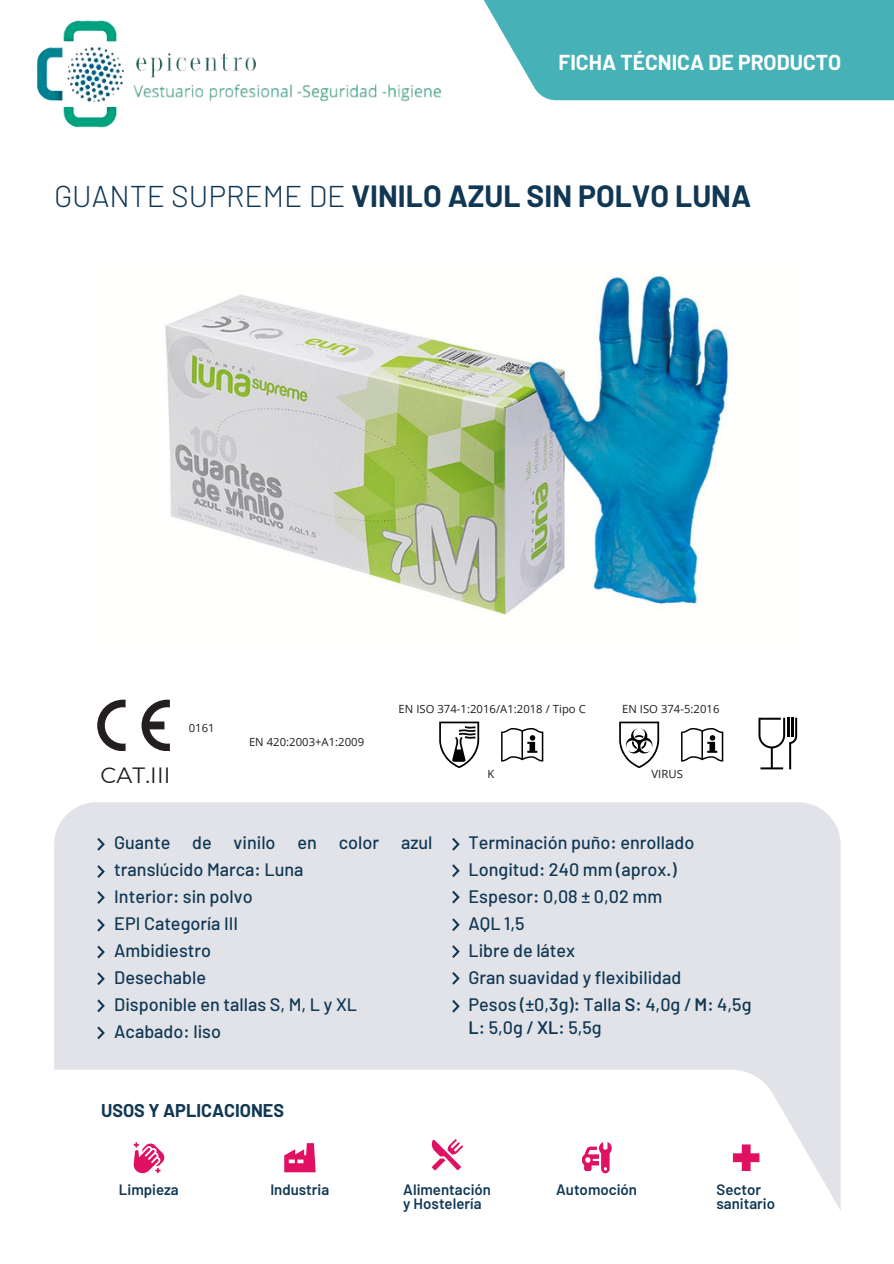
<style>
.page{position:relative;width:894px;height:1264px;background:#fff}
.page>*{position:absolute;margin:0;border:0;box-sizing:border-box;transform-origin:0 0}
.t1{font:700 30px "Barlow";color:#103754}
.t2{font:22.05px "Montserrat";letter-spacing:.005em;color:#1d1d1b}
.t3{font:700 21.15px "Barlow";color:#fff}
.t4{font:500 18px/27px "Barlow";color:#103754}
.t5{font:700 18px "Barlow";color:#103754}
.t6{font:600 15px/14.7px "Barlow";color:#103754}
.t7{font:11.25px "Open Sans";letter-spacing:.005em;color:#1d1d1b}
.s1{font-weight:300}
.s2{font-weight:600}
</style>
<div class="page">
<svg style="left:97px;top:699px;width:28px;height:51px"></svg>
<svg style="left:141px;top:699px;width:29px;height:51px"></svg>
<svg style="left:439px;top:721px;width:40px;height:47px"></svg>
<svg style="left:501px;top:728px;width:42px;height:33px"></svg>
<svg style="left:619px;top:721px;width:40px;height:47px"></svg>
<svg style="left:681px;top:728px;width:42px;height:33px"></svg>
<svg style="left:483px;top:0;width:410px;height:100px;background:#55b8bd"></svg>
<div style="left:54px;top:802px;width:786px;height:267px;background:#e2e3e8"></div>
<svg style="left:97px;top:837px;width:8px;height:13px"></svg>
<svg style="left:97px;top:891px;width:8px;height:13px"></svg>
<svg style="left:97px;top:865px;width:8px;height:13px"></svg>
<svg style="left:97px;top:918px;width:8px;height:13px"></svg>
<svg style="left:97px;top:945px;width:8px;height:13px"></svg>
<svg style="left:97px;top:972px;width:8px;height:13px"></svg>
<svg style="left:97px;top:999px;width:8px;height:13px"></svg>
<svg style="left:97px;top:1026px;width:8px;height:13px"></svg>
<svg style="left:452px;top:837px;width:7px;height:13px"></svg>
<svg style="left:452px;top:864px;width:7px;height:13px"></svg>
<svg style="left:452px;top:890px;width:7px;height:13px"></svg>
<svg style="left:452px;top:918px;width:7px;height:13px"></svg>
<svg style="left:452px;top:945px;width:7px;height:13px"></svg>
<svg style="left:452px;top:971px;width:7px;height:13px"></svg>
<svg style="left:452px;top:999px;width:7px;height:13px"></svg>
<svg style="left:54px;top:1069px;width:787px;height:142px"></svg>
<svg style="left:732px;top:1144px;width:27px;height:26px"></svg>
<svg style="left:581px;top:1142px;width:30px;height:31px"></svg>
<svg style="left:431px;top:1139px;width:32px;height:31px"></svg>
<svg style="left:132px;top:1142px;width:33px;height:32px"></svg>
<svg style="left:284px;top:1143px;width:31px;height:29px"></svg>
<svg style="left:758px;top:717px;width:39px;height:52px"></svg>
<img style="left:165px;top:275px;width:563px;height:342px">
<img style="left:37px;top:20px;width:405px;height:108px">
<p class="t3" style="left:558px;top:49px;width:284px">FICHA TÉCNICA DE PRODUCTO</p>
<h1 class="t1" style="left:54px;top:177px;width:698px"><span class="s1">GUANTE SUPREME DE</span> VINILO AZUL SIN POLVO LUNA</h1>
<p class="t2" style="left:101px;top:761px;width:71px">CAT.III</p>
<p class="t7" style="left:189px;top:719px;width:27px">0161</p>
<p class="t7" style="left:249px;top:733px;width:117px">EN 420:2003+A1:2009</p>
<p class="t7" style="left:398px;top:701px;width:189px">EN ISO 374-1:2016/A1:2018 / Tipo C</p>
<p class="t7" style="left:487px;top:766px;width:8px">K</p>
<p class="t7" style="left:622px;top:701px;width:99px">EN ISO 374-5:2016</p>
<p class="t7" style="left:651px;top:766px;width:33px">VIRUS</p>
<p class="t4" style="left:114px;top:828px;width:320px">Guante de vinilo en color azul translúcido Marca: Luna<br>Interior: sin polvo<br>EPI Categoría III<br>Ambidiestro<br>Desechable<br>Disponible en tallas S, M, L y XL<br>Acabado: liso</p>
<p class="t4" style="left:468px;top:828px;width:284px">Terminación puño: enrollado<br>Longitud: 240 mm (aprox.)<br>Espesor: 0,08 ± 0,02 mm<br>AQL 1,5<br>Libre de látex<br>Gran suavidad y flexibilidad<br>Pesos (±0,3g): Talla <span class="s2">S</span>: 4,0g / <span class="s2">M</span>: 4,5g</p>
<p class="t4" style="left:468px;top:1013px;width:135px"><span class="s2">L</span>: 5,0g / <span class="s2">XL</span>: 5,5g</p>
<p class="t5" style="left:101px;top:1098px;width:185px">USOS Y APLICACIONES</p>
<p class="t6" style="left:119px;top:1181px;width:61px">Limpieza</p>
<p class="t6" style="left:270px;top:1181px;width:60px">Industria</p>
<p class="t6" style="left:403px;top:1181px;width:89px">Alimentación y Hostelería</p>
<p class="t6" style="left:556px;top:1181px;width:82px">Automoción</p>
<p class="t6" style="left:716px;top:1181px;width:60px">Sector sanitario</p>
</div>
